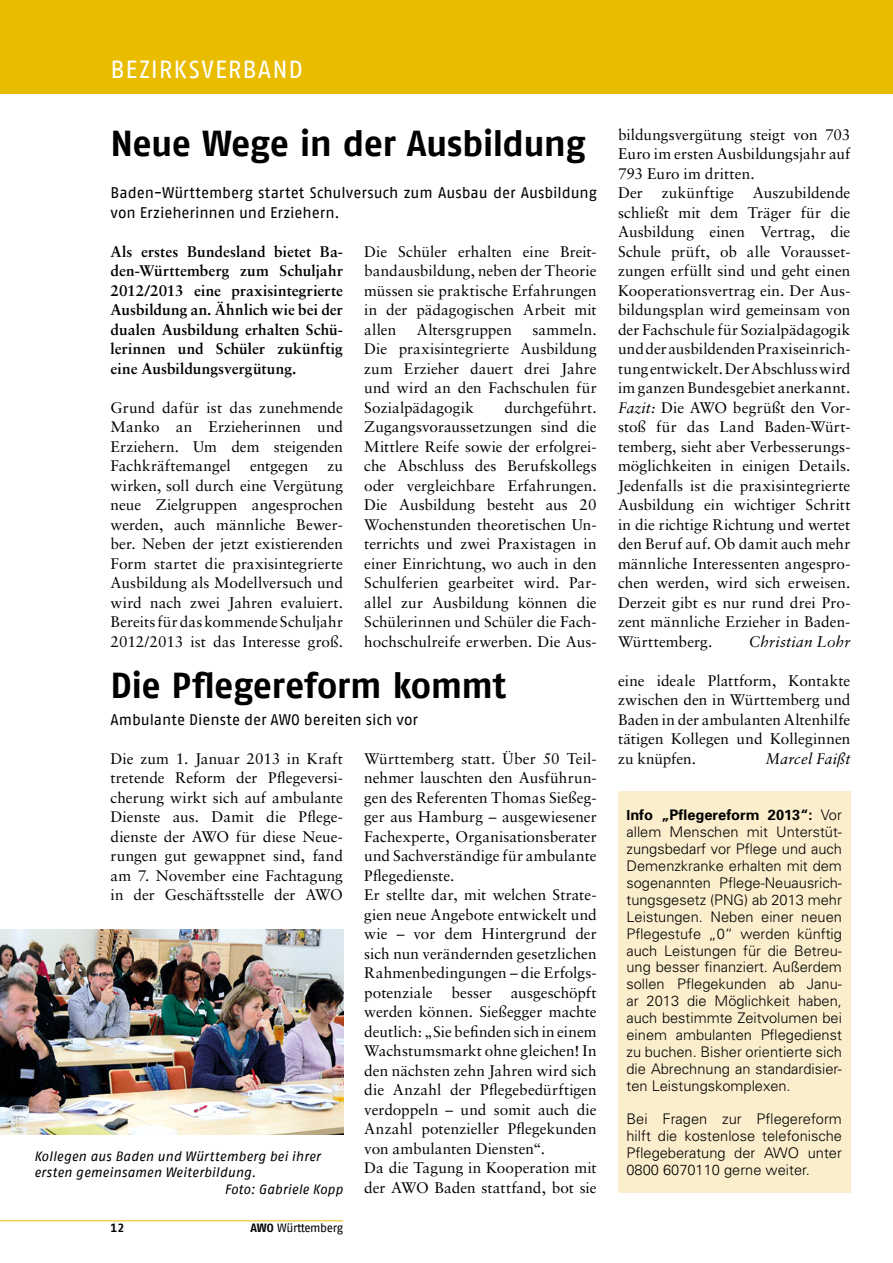
<style>
.page{position:relative;width:893px;height:1263px;background:#fff}
.page>*{position:absolute;margin:0;border:0;box-sizing:border-box;transform-origin:0 0}
.t1{font:700 36px "AWO Fago Office";letter-spacing:-.015em;color:#000}
.t2{font:24.75px "AWO Fago Office";letter-spacing:.04em;color:#fff}
.t3{font:15.3px/19.5px "Sabon";color:#000;text-align:justify}
.t4{font:700 15.3px/19.5px "Sabon";letter-spacing:.015em;color:#000;text-align:justify}
.t5{font:15.3px/19.5px "AWO Fago Office";letter-spacing:-.005em;color:#000}
.t6{font:italic 15.3px "Sabon";letter-spacing:.01em;color:#000}
.t7{font:300 14.7px/17px "Univers";color:#000;text-align:justify}
.t8{font:italic 13.5px "AWO Fago Office";letter-spacing:.005em;color:#000}
.t9{font:12px "AWO Fago Office";color:#000}
.t10{font:700 12px "AWO Fago Office";color:#000}
.s1{font-weight:700}
.s2{font-style:italic}
.s3{font-weight:700;font-size:13.8px}
</style>
<div class="page">
<hr style="left:0;top:1220px;width:343px;height:1px;background:#eabc00">
<div style="left:0;top:0;width:893px;height:94px;background:#eabc00"></div>
<img style="left:0;top:929px;width:343px;height:205px">
<div style="left:618px;top:791px;width:232px;height:402px;background:#fbeecd"></div>
<h2 class="t2" style="left:111px;top:55px;width:190px">Bezi rksverband</h2>
<h1 class="t1" style="left:111px;top:123px;width:477px">Neue Wege in der Ausbildung</h1>
<p class="t5" style="left:111px;top:183px;width:488px">Baden-Württemberg startet Schulversuch zum Ausbau der Ausbildung von Erzieherinnen und Erziehern.</p>
<p class="t4" style="left:111px;top:241px;width:234px">Als erstes Bundesland bietet Ba&shy;den-Württemberg zum Schuljahr 2012/2013 eine praxisintegrierte Ausbildung an. Ähnlich wie bei der dualen Ausbildung erhalten Schü&shy;lerinnen und Schüler zukünftig eine Ausbildungsvergütung.</p>
<p class="t3" style="left:111px;top:397px;width:234px">Grund dafür ist das zunehmende Manko an Erzieherinnen und Erziehern. Um dem steigenden Fachkräftemangel entgegen zu wirken, soll durch eine Vergütung neue Zielgruppen angesprochen werden, auch männliche Bewer&shy;ber. Neben der jetzt existierenden Form startet die praxisintegrierte Ausbildung als Modellversuch und wird nach zwei Jahren evaluiert.<br>Bereits für das kommende Schuljahr 2012/2013 ist das Interesse groß.</p>
<p class="t3" style="left:364px;top:241px;width:234px">Die Schüler erhalten eine Breit&shy;bandausbildung, neben der Theorie müssen sie praktische Erfahrungen in der pädagogischen Arbeit mit allen</p>
<p class="t3" style="left:364px;top:319px;width:234px;text-indent:168px">sammeln.<br>Die praxisintegrierte Ausbildung zum Erzieher dauert drei Jahre und wird an den Fachschulen für Sozialpädagogik</p>
<p class="t3" style="left:417px;top:319px;width:97px">Altersgruppen</p>
<p class="t3" style="left:364px;top:397px;width:234px;text-indent:140px">durchgeführt.<br>Zugangsvoraussetzungen sind die Mittlere Reife sowie der erfolgrei&shy;che Abschluss des Berufskollegs oder vergleichbare Erfahrungen.<br>Die Ausbildung besteht aus 20<br>Wochenstunden theoretischen Un&shy;terrichts und zwei Praxistagen in einer Einrichtung, wo auch in den Schulferien gearbeitet wird. Par&shy;allel zur Ausbildung können die Schülerinnen und Schüler die Fach&shy;hochschulreife erwerben. Die Aus-</p>
<h1 class="t1" style="left:111px;top:664px;width:397px">Die Pflegereform kommt</h1>
<p class="t5" style="left:111px;top:709px;width:309px">Ambulante Dienste der AWO bereiten sich vor</p>
<p class="t3" style="left:364px;top:748px;width:234px;text-align:left">Württemberg statt. Über 50 Teil&shy;nehmer lauschten den Ausführun&shy;gen des Referenten Thomas Sießeg&shy;ger aus Hamburg – ausgewiesener<br>Fachexperte, Organisationsberater und Sachverständige für ambulante<br>Pflegedienste.<br>Er stellte dar, mit welchen Strate&shy;gien neue Angebote entwickelt und wie – vor dem Hintergrund der sich nun verändernden gesetzlichen<br>Rahmenbedingungen – die Erfolgs&shy;potenziale besser ausgeschöpft werden können. Sießegger machte deutlich: „Sie befinden sich in einem<br>Wachstumsmarkt ohne gleichen! In den nächsten zehn Jahren wird sich die Anzahl der Pflegebedürftigen verdoppeln – und somit auch die<br>Anzahl potenzieller Pflegekunden von ambulanten Diensten“.<br>Da die Tagung in Kooperation mit der AWO Baden stattfand, bot sie</p>
<p class="t3" style="left:111px;top:748px;width:234px">Die zum 1. Januar 2013 in Kraft tretende Reform der Pflegeversi&shy;cherung wirkt sich auf ambulante Dienste aus. Damit die Pflege&shy;dienste der AWO für diese Neue&shy;rungen gut gewappnet sind, fand am 7. November eine Fachtagung in der Geschäftsstelle der AWO</p>
<p class="t8" style="left:34px;top:1148px;width:288px">Kollegen aus Baden und Württemberg bei ihrer</p>
<p class="t8" style="left:34px;top:1165px;width:223px">ersten gemeinsamen Weiterbildung.</p>
<p class="t8" style="left:224px;top:1181px;width:120px">Foto: Gabriele Kopp</p>
<p class="t10" style="left:111px;top:1221px;width:15px">12</p>
<p class="t9" style="left:250px;top:1221px;width:94px"><span class="s1">AWO</span> Württemberg</p>
<p class="t3" style="left:618px;top:124px;width:234px;text-align:left">bildungsvergütung steigt von 703<br>Euro im ersten Ausbildungsjahr auf<br>793 Euro im dritten.<br>Der zukünftige Auszubildende schließt mit dem Träger für die<br>Ausbildung einen Vertrag, die<br>Schule prüft, ob alle Vorausset&shy;zungen erfüllt sind und geht einen<br>Kooperationsvertrag ein. Der Aus&shy;bildungsplan wird gemeinsam von der Fachschule für Sozialpädagogik und der ausbildenden Praxiseinrich&shy;tung entwickelt. Der Abschluss wird im ganzen Bundesgebiet anerkannt.<br><span class="s2">Fazit:</span> Die AWO begrüßt den Vor&shy;stoß für das Land Baden-Würt&shy;temberg, sieht aber Verbesserungs&shy;möglichkeiten in einigen Details.<br>Jedenfalls ist die praxisintegrierte<br>Ausbildung ein wichtiger Schritt in die richtige Richtung und wertet den Beruf auf. Ob damit auch mehr männliche Interessenten angespro&shy;chen werden, wird sich erweisen.<br>Derzeit gibt es nur rund drei Pro&shy;zent männliche Erzieher in Baden-<br>Württemberg.</p>
<p class="t6" style="left:749px;top:632px;width:103px">Christian Lohr</p>
<p class="t3" style="left:618px;top:670px;width:234px">eine ideale Plattform, Kontakte zwischen den in Württemberg und Baden in der ambulanten Altenhilfe tätigen Kollegen und Kolleginnen zu knüpfen.</p>
<p class="t6" style="left:765px;top:749px;width:87px">Marcel Faißt</p>
<p class="t7" style="left:626px;top:807px;width:217px"><span class="s3">I</span><span class="s1">nfo „Pflegereform 2013“:</span> Vor allem Menschen mit Unterstüt&shy;zungsbedarf vor Pflege und auch Demenzkranke erhalten mit dem sogenannten Pflege-Neuausrich&shy;tungsgesetz (PNG) ab 2013 mehr Leistungen. Neben einer neuen Pflegestufe „0“ werden künftig auch Leistungen für die Betreu&shy;ung besser finanziert. Außerdem sollen Pflegekunden ab Janu&shy;ar 2013 die Möglichkeit haben, auch bestimmte Zeitvolumen bei einem ambulanten Pflegedienst zu buchen. Bisher orientierte sich die Abrechnung an standardisier&shy;ten Leistungskomplexen.</p>
<p class="t7" style="left:626px;top:1110px;width:217px">Bei Fragen zur Pflegereform hilft die kostenlose telefonische Pflegeberatung der AWO unter 0800 6070110 gerne weiter.</p>
</div>
